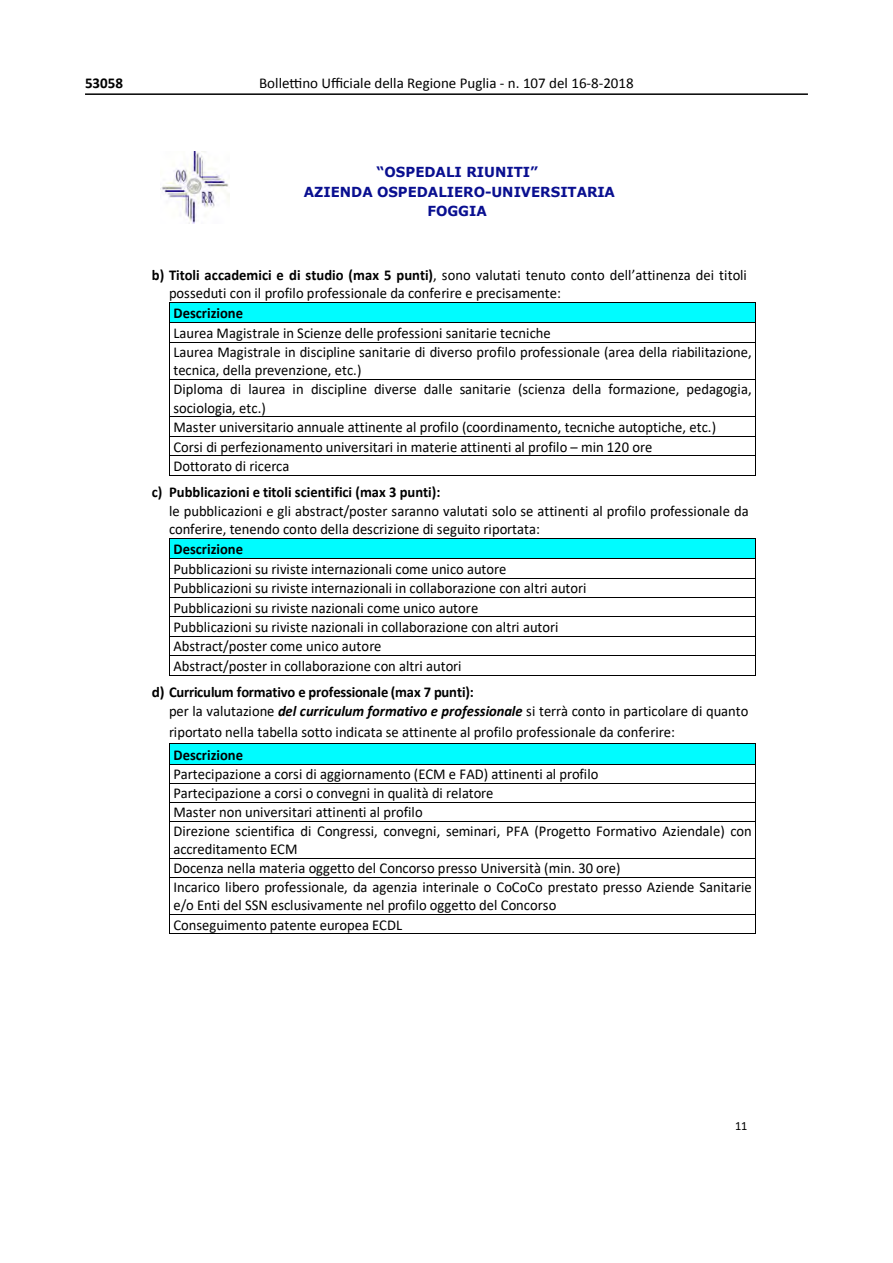
<style>
.page{position:relative;width:893px;height:1263px;background:#fff}
.page>*{position:absolute;margin:0;border:0;box-sizing:border-box;transform-origin:0 0}
.t1{font:15px/18.3px "Calibri";color:#000}
.t2{font:700 15px "Calibri";letter-spacing:-.005em;color:#000}
.t3{font:700 13.8px/19.2px "Verdana";letter-spacing:-.005em;color:#090f90;text-align:center}
.t4{font:12.6px "Calibri";color:#000}
.s1{font-weight:700}
.s2{font-weight:700;font-style:italic}
</style>
<div class="page">
<hr style="left:85px;top:93px;width:723px;height:2px;background:#000">
<div style="left:169px;top:303px;width:587px;height:19px;background:#00fcff"></div>
<hr style="left:169px;top:302px;width:587px;height:1px;background:#000">
<hr style="left:169px;top:322px;width:587px;height:1px;background:#000">
<svg style="left:169px;top:303px;width:1px;height:39px"></svg>
<hr style="left:169px;top:342px;width:587px;height:1px;background:#000">
<hr style="left:169px;top:342px;width:1px;height:37px;background:#000">
<hr style="left:756px;top:342px;width:1px;height:37px;background:#000">
<hr style="left:169px;top:379px;width:587px;height:1px;background:#000">
<hr style="left:169px;top:380px;width:1px;height:36px;background:#000">
<hr style="left:756px;top:380px;width:1px;height:36px;background:#000">
<hr style="left:169px;top:416px;width:587px;height:1px;background:#000">
<hr style="left:169px;top:436px;width:587px;height:1px;background:#000">
<hr style="left:169px;top:455px;width:587px;height:1px;background:#000">
<svg style="left:169px;top:417px;width:1px;height:58px"></svg>
<hr style="left:169px;top:475px;width:587px;height:1px;background:#000">
<div style="left:173px;top:539px;width:579px;height:19px;background:#00fcff"></div>
<hr style="left:169px;top:538px;width:587px;height:1px;background:#000">
<hr style="left:169px;top:558px;width:587px;height:1px;background:#000">
<hr style="left:169px;top:578px;width:587px;height:1px;background:#000">
<hr style="left:169px;top:597px;width:587px;height:1px;background:#000">
<hr style="left:169px;top:617px;width:587px;height:1px;background:#000">
<hr style="left:169px;top:636px;width:587px;height:1px;background:#000">
<hr style="left:169px;top:655px;width:587px;height:1px;background:#000">
<svg style="left:169px;top:539px;width:1px;height:136px"></svg>
<hr style="left:169px;top:675px;width:587px;height:1px;background:#000">
<div style="left:169px;top:744px;width:587px;height:20px;background:#00fcff"></div>
<hr style="left:169px;top:743px;width:587px;height:1px;background:#000">
<hr style="left:169px;top:764px;width:587px;height:1px;background:#000">
<hr style="left:169px;top:783px;width:587px;height:1px;background:#000">
<hr style="left:169px;top:802px;width:587px;height:1px;background:#000">
<svg style="left:169px;top:744px;width:1px;height:77px"></svg>
<hr style="left:169px;top:821px;width:587px;height:1px;background:#000">
<hr style="left:169px;top:821px;width:1px;height:37px;background:#000">
<hr style="left:756px;top:821px;width:1px;height:37px;background:#000">
<hr style="left:169px;top:858px;width:587px;height:1px;background:#000">
<svg style="left:169px;top:859px;width:1px;height:18px"></svg>
<hr style="left:169px;top:877px;width:587px;height:1px;background:#000">
<hr style="left:169px;top:877px;width:1px;height:37px;background:#000">
<hr style="left:756px;top:877px;width:1px;height:37px;background:#000">
<hr style="left:169px;top:914px;width:587px;height:1px;background:#000">
<svg style="left:169px;top:915px;width:1px;height:18px"></svg>
<hr style="left:169px;top:933px;width:587px;height:1px;background:#000">
<img style="left:161px;top:152px;width:69px;height:71px">
<p class="t2" style="left:85px;top:72px;width:40px">53058</p>
<p class="t1" style="left:259px;top:73px;width:376px">Bollettino Ufficiale della Regione Puglia - n. 107 del 16-8-2018</p>
<p class="t3" style="left:304px;top:163px;width:313px">“OSPEDALI RIUNITI”<br>AZIENDA OSPEDALIERO-UNIVERSITARIA<br>FOGGIA</p>
<p class="t1" style="left:169px;top:265px;width:579px;text-indent:-17px"><span class="s1">b) Titoli accademici e di studio (max 5 punti)</span>, sono valutati tenuto conto dell’attinenza dei titoli posseduti con il profilo professionale da conferire e precisamente:</p>
<p class="t2" style="left:173px;top:303px;width:71px">Descrizione</p>
<p class="t1" style="left:173px;top:323px;width:379px">Laurea Magistrale in Scienze delle professioni sanitarie tecniche</p>
<p class="t1" style="left:173px;top:342px;width:580px">Laurea Magistrale in discipline sanitarie di diverso profilo professionale (area della riabilitazione, tecnica, della prevenzione, etc.)</p>
<p class="t1" style="left:173px;top:380px;width:580px">Diploma di laurea in discipline diverse dalle sanitarie (scienza della formazione, pedagogia, sociologia, etc.)</p>
<p class="t1" style="left:173px;top:417px;width:544px">Master universitario annuale attinente al profilo (coordinamento, tecniche autoptiche, etc.)</p>
<p class="t1" style="left:173px;top:437px;width:481px">Corsi di perfezionamento universitari in materie attinenti al profilo – min 120 ore</p>
<p class="t1" style="left:173px;top:456px;width:118px">Dottorato di ricerca</p>
<p class="t1" style="left:169px;top:483px;width:581px;text-indent:-17px"><span class="s1">c) Pubblicazioni e titoli scientifici (max 3 punti):<br></span>le pubblicazioni e gli abstract/poster saranno valutati solo se attinenti al profilo professionale da conferire, tenendo conto della descrizione di seguito riportata:</p>
<p class="t2" style="left:173px;top:538px;width:71px">Descrizione</p>
<p class="t1" style="left:173px;top:559px;width:334px">Pubblicazioni su riviste internazionali come unico autore</p>
<p class="t1" style="left:173px;top:579px;width:414px">Pubblicazioni su riviste internazionali in collaborazione con altri autori</p>
<p class="t1" style="left:173px;top:598px;width:306px">Pubblicazioni su riviste nazionali come unico autore</p>
<p class="t1" style="left:173px;top:617px;width:386px">Pubblicazioni su riviste nazionali in collaborazione con altri autori</p>
<p class="t1" style="left:173px;top:637px;width:210px">Abstract/poster come unico autore</p>
<p class="t1" style="left:173px;top:656px;width:290px">Abstract/poster in collaborazione con altri autori</p>
<p class="t2" style="left:152px;top:682px;width:324px">d) Curriculum formativo e professionale (max 7 punti):</p>
<p class="t1" style="left:169px;top:700px;width:581px;line-height:21px">per la valutazione <span class="s2">del curriculum formativo e professionale</span> si terrà conto in particolare di quanto riportato nella tabella sotto indicata se attinente al profilo professionale da conferire:</p>
<p class="t2" style="left:173px;top:744px;width:71px">Descrizione</p>
<p class="t1" style="left:173px;top:764px;width:427px">Partecipazione a corsi di aggiornamento (ECM e FAD) attinenti al profilo</p>
<p class="t1" style="left:173px;top:783px;width:322px">Partecipazione a corsi o convegni in qualità di relatore</p>
<p class="t1" style="left:173px;top:802px;width:251px">Master non universitari attinenti al profilo</p>
<p class="t1" style="left:173px;top:821px;width:580px">Direzione scientifica di Congressi, convegni, seminari, PFA (Progetto Formativo Aziendale) con accreditamento ECM</p>
<p class="t1" style="left:173px;top:858px;width:449px">Docenza nella materia oggetto del Concorso presso Università (min. 30 ore)</p>
<p class="t1" style="left:173px;top:877px;width:580px">Incarico libero professionale, da agenzia interinale o CoCoCo prestato presso Aziende Sanitarie e/o Enti del SSN esclusivamente nel profilo oggetto del Concorso</p>
<p class="t1" style="left:173px;top:915px;width:230px">Conseguimento patente europea ECDL</p>
<p class="t4" style="left:735px;top:1117px;width:14px">11</p>
</div>
